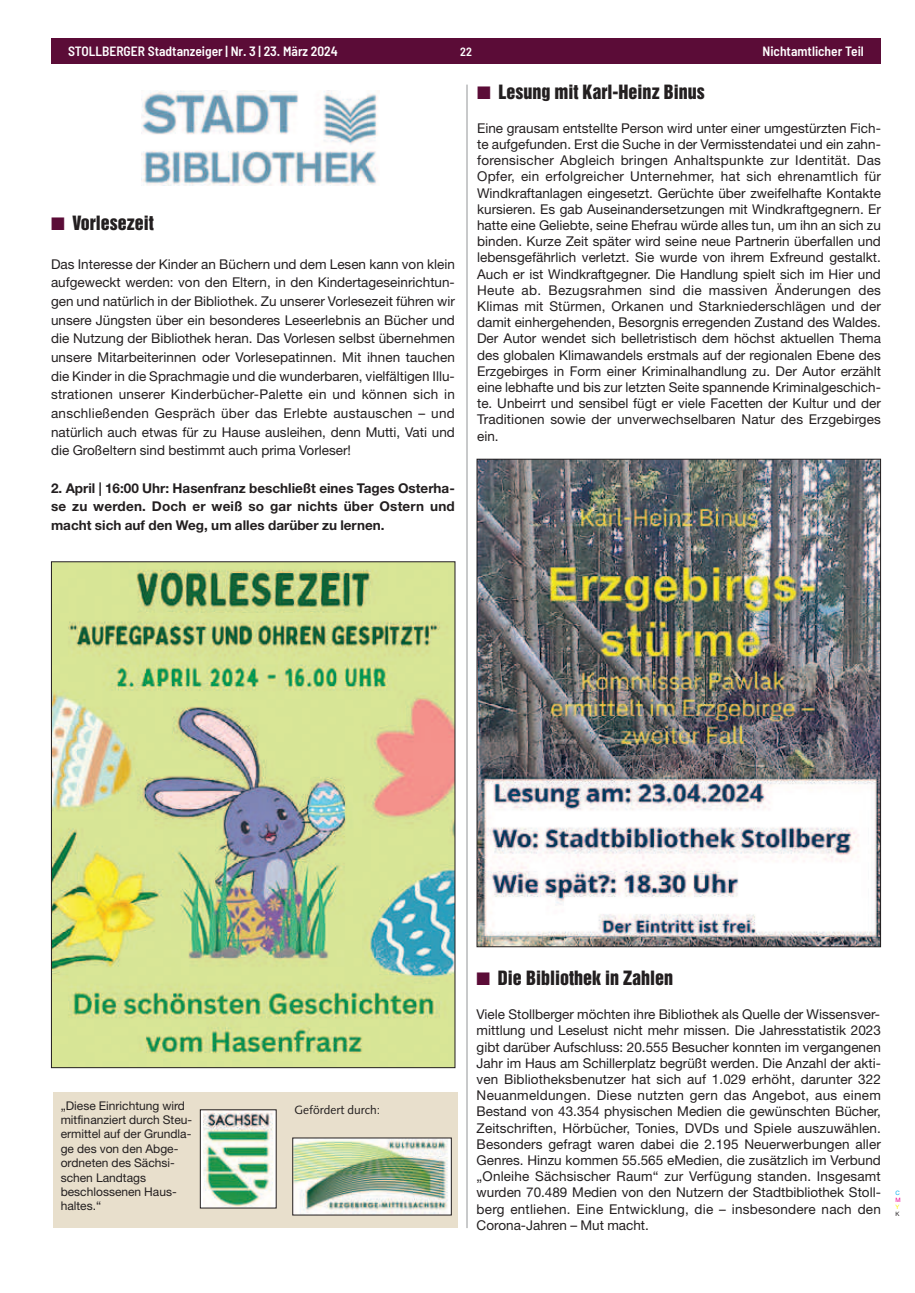
<style>
.page{position:relative;width:915px;height:1293px;background:#fff}
.page>*{position:absolute;margin:0;border:0;box-sizing:border-box;transform-origin:0 0}
.t1{font:18px "Helvetica Inserat";color:#231f20}
.t2{font:13.5px/16.2px "Helvetica Neue";letter-spacing:.005em;color:#231f20;text-align:justify}
.t3{font:700 13.5px/18.6px "Helvetica Neue";color:#231f20;text-align:justify}
.t4{font:600 semi-condensed 13.5px "Barlow";color:#fff}
.t5{font:12px/14.4px "Helvetica Neue";color:#231f20}
.t6{font:12px "Syntax";color:#231f20}
.t7{font:600 semi-condensed 12px "Barlow";color:#fff}
.t8{font:6px "Helvetica Neue";color:#00aeef}
.t9{font:6px "Helvetica Neue";color:#ed028c}
.t10{font:6px "Helvetica Neue";color:#fff101}
.t11{font:6px "Helvetica Neue";color:#231f20}
.s1{color:#5b0c37}
</style>
<div class="page">
<div style="left:51px;top:38px;width:829px;height:26px;background:#5b0c37"></div>
<img style="left:142px;top:91px;width:236px;height:94px">
<div style="left:53px;top:1092px;width:404px;height:135px;background:#e8dfcc"></div>
<img style="left:294px;top:1139px;width:155px;height:74px">
<img style="left:203px;top:1111px;width:71px;height:95px">
<div style="left:200px;top:1109px;width:76px;height:99px;border:1px solid #231f20"></div>
<img style="left:53px;top:563px;width:400px;height:503px">
<img style="left:478px;top:461px;width:400px;height:484px">
<hr style="left:466px;top:85px;width:1px;height:1143px;background:#939598">
<p class="t4" style="left:68px;top:46px;width:271px">STOLLBERGER Stadtanzeiger | Nr. 3 | 23. März 2024</p>
<p class="t7" style="left:460px;top:47px;width:13px">22</p>
<p class="t4" style="left:762px;top:46px;width:103px">Nichtamtlicher Teil</p>
<h1 class="t1" style="left:51px;top:215px;width:104px"><span class="s1">■</span> Vorlesezeit</h1>
<p class="t2" style="left:51px;top:255px;width:405px;line-height:18.6px">Das Interesse der Kinder an Büchern und dem Lesen kann von klein aufgeweckt werden: von den Eltern, in den Kindertageseinrichtun&shy;gen und natürlich in der Bibliothek. Zu unserer Vorlesezeit führen wir unsere Jüngsten über ein besonderes Leseerlebnis an Bücher und die Nutzung der Bibliothek heran. Das Vorlesen selbst übernehmen unsere Mitarbeiterinnen oder Vorlesepatinnen. Mit ihnen tauchen die Kinder in die Sprachmagie und die wunderbaren, vielfältigen Illu&shy;strationen unserer Kinderbücher-Palette ein und können sich in anschließenden Gespräch über das Erlebte austauschen – und natürlich auch etwas für zu Hause ausleihen, denn Mutti, Vati und die Großeltern sind bestimmt auch prima Vorleser!</p>
<p class="t3" style="left:51px;top:479px;width:405px">2. April | 16:00 Uhr: Hasenfranz beschließt eines Tages Osterha&shy;se zu werden. Doch er weiß so gar nichts über Ostern und macht sich auf den Weg, um alles darüber zu lernen.</p>
<h1 class="t1" style="left:477px;top:84px;width:229px"><span class="s1">■</span> Lesung mit Karl-Heinz Binus</h1>
<p class="t2" style="left:477px;top:121px;width:405px">Eine grausam entstellte Person wird unter einer umgestürzten Fich&shy;te aufgefunden. Erst die Suche in der Vermisstendatei und ein zahn&shy;forensischer Abgleich bringen Anhaltspunkte zur Identität. Das Opfer, ein erfolgreicher Unternehmer, hat sich ehrenamtlich für Windkraftanlagen eingesetzt. Gerüchte über zweifelhafte Kontakte kursieren. Es gab Auseinandersetzungen mit Windkraftgegnern. Er hatte eine Geliebte, seine Ehefrau würde alles tun, um ihn an sich zu binden. Kurze Zeit später wird seine neue Partnerin überfallen und lebensgefährlich verletzt. Sie wurde von ihrem Exfreund gestalkt.<br>Auch er ist Windkraftgegner. Die Handlung spielt sich im Hier und Heute ab. Bezugsrahmen sind die massiven Änderungen des Klimas mit Stürmen, Orkanen und Starkniederschlägen und der damit einhergehenden, Besorgnis erregenden Zustand des Waldes.<br>Der Autor wendet sich belletristisch dem höchst aktuellen Thema des globalen Klimawandels erstmals auf der regionalen Ebene des Erzgebirges in Form einer Kriminalhandlung zu. Der Autor erzählt eine lebhafte und bis zur letzten Seite spannende Kriminalgeschich&shy;te. Unbeirrt und sensibel fügt er viele Facetten der Kultur und der Traditionen sowie der unverwechselbaren Natur des Erzgebirges ein.</p>
<p class="t5" style="left:61px;top:1099px;width:133px">„Diese Einrichtung wird mitfinanziert durch Steu&shy;ermittel auf der Grundla&shy;ge des von den Abge&shy;ordneten des Sächsi&shy;schen Landtags beschlossenen Haus&shy;haltes.“</p>
<p class="t6" style="left:294px;top:1102px;width:87px">Gefördert durch:</p>
<h1 class="t1" style="left:476px;top:970px;width:198px"><span class="s1">■</span> Die Bibliothek in Zahlen</h1>
<p class="t2" style="left:476px;top:1007px;width:405px">Viele Stollberger möchten ihre Bibliothek als Quelle der Wissensver&shy;mittlung und Leselust nicht mehr missen. Die Jahresstatistik 2023 gibt darüber Aufschluss: 20.555 Besucher konnten im vergangenen Jahr im Haus am Schillerplatz begrüßt werden. Die Anzahl der akti&shy;ven Bibliotheksbenutzer hat sich auf 1.029 erhöht, darunter 322<br>Neuanmeldungen. Diese nutzten gern das Angebot, aus einem Bestand von 43.354 physischen Medien die gewünschten Bücher, Zeitschriften, Hörbücher, Tonies, DVDs und Spiele auszuwählen.<br>Besonders gefragt waren dabei die 2.195 Neuerwerbungen aller Genres. Hinzu kommen 55.565 eMedien, die zusätzlich im Verbund „Onleihe Sächsischer Raum“ zur Verfügung standen. Insgesamt wurden 70.489 Medien von den Nutzern der Stadtbibliothek Stoll&shy;berg entliehen. Eine Entwicklung, die – insbesondere nach den Corona-Jahren – Mut macht.</p>
<p class="t8" style="left:895px;top:1189px;width:6px">C</p>
<p class="t9" style="left:895px;top:1197px;width:7px">M</p>
<p class="t10" style="left:895px;top:1204px;width:5px">Y</p>
<p class="t11" style="left:895px;top:1211px;width:6px">K</p>
</div>
